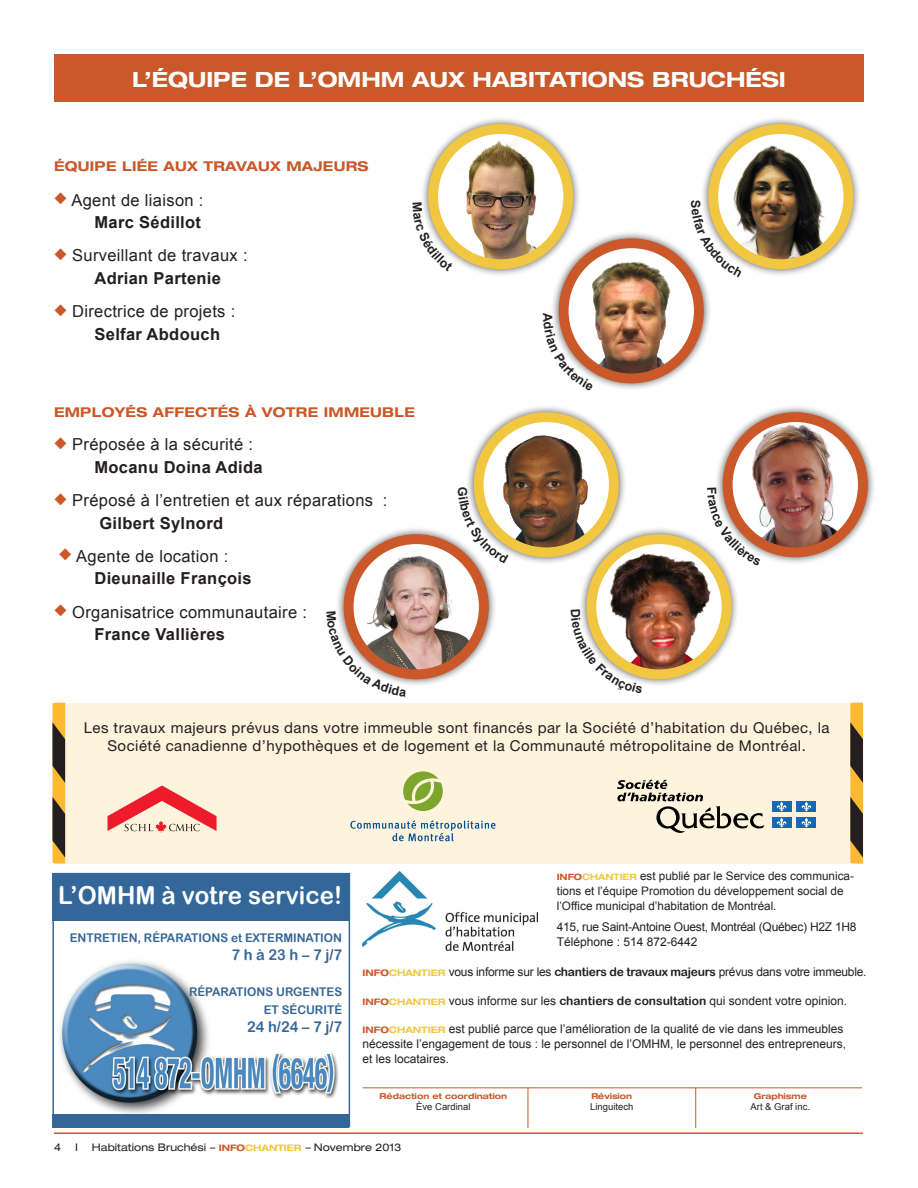
<style>
.page{position:relative;width:918px;height:1188px;background:#fff}
.page>*{position:absolute;margin:0;border:0;box-sizing:border-box;transform-origin:0 0}
.t1{font:24.75px "Arial Rounded MT Bold";color:#fff}
.t2{font:700 expanded 21px "Helvetica Neue";color:#fff}
.t3{font:16.5px/22.5px "Arial";letter-spacing:.02em;color:#231f20}
.t4{font:700 16.5px/22.5px "Arial";letter-spacing:.02em;color:#231f20}
.t5{font:15px/18px "Helvetica Neue";letter-spacing:.03em;color:#231f20;text-align:center}
.t6{font:15px "Arial Rounded MT Bold";color:#369}
.t7{font:700 expanded 13.5px "Helvetica Neue";letter-spacing:.02em;color:#ca5828}
.t8{font:12px/15px "Arial";color:#231f20}
.t9{font:12px "Arial";letter-spacing:-.02em;color:#231f20}
.t10{font:12px/18px "Arial Rounded MT Bold";color:#369;text-align:right}
.t11{font:11.7px/15px "Arial";color:#231f20}
.t12{font:expanded 10.5px "Helvetica Neue";color:#231f20}
.t13{font:9.45px "Arial";color:#231f20}
.t14{font:700 expanded 8.1px "Helvetica Neue";color:#ca5828}
.s1{color:#ca5828}
.s2{font-weight:700}
.s3{font-weight:400}
.s4{font-family:"Helvetica Neue";font-weight:700;font-stretch:expanded;font-size:8.7px;color:#ca5828}
.s5{font-family:"Helvetica Neue";font-weight:700;font-stretch:expanded;font-size:8.7px;color:#f1c640}
.s6{font-family:"Helvetica Neue";font-weight:700;font-stretch:expanded;font-size:9px;color:#ca5828}
.s7{font-family:"Helvetica Neue";font-weight:700;font-stretch:expanded;font-size:9px;color:#f1c640}
.s8{font-family:"Arial Rounded MT Bold"}
.s9{font-style:italic}
.s10{font-weight:700;font-size:9px;color:#ca5828}
.s11{font-weight:700;font-size:9px;color:#f1c640}
</style>
<div class="page">
<div style="left:54px;top:54px;width:810px;height:48px;background:#ca5828"></div>
<hr style="left:54px;top:1132px;width:809px;height:2px;background:#ca5828">
<img style="left:362px;top:871px;width:175px;height:80px">
<hr style="left:363px;top:1088px;width:499px;height:1px;background:#ca5828">
<img style="left:60px;top:961px;width:279px;height:153px">
<div style="left:52px;top:873px;width:297px;height:48px;background:#369"></div>
<div style="left:52px;top:1114px;width:297px;height:14px;background:#369"></div>
<hr style="left:528px;top:1088px;width:1px;height:40px;background:#ca5828">
<hr style="left:695px;top:1088px;width:1px;height:40px;background:#ca5828">
<div style="left:420px;top:116px;width:161px;height:161px;background:#231f20;opacity:.75"></div>
<img style="left:433px;top:129px;width:135px;height:135px;border-radius:68px">
<div style="left:428px;top:124px;width:145px;height:145px;border:10px solid #f1c640;border-radius:50%"></div>
<div style="left:335px;top:526px;width:162px;height:161px;background:#231f20;opacity:.75"></div>
<svg style="left:349px;top:539px;width:135px;height:135px"></svg>
<img style="left:350px;top:554px;width:134px;height:120px">
<div style="left:344px;top:534px;width:145px;height:145px;border:10px solid #ca5828;border-radius:50%"></div>
<div style="left:465px;top:404px;width:162px;height:161px;background:#231f20;opacity:.75"></div>
<img style="left:484px;top:423px;width:121px;height:129px">
<div style="left:474px;top:412px;width:145px;height:145px;border:10px solid #f1c640;border-radius:50%"></div>
<div style="left:715px;top:404px;width:161px;height:161px;background:#231f20;opacity:.75"></div>
<img style="left:732px;top:419px;width:126px;height:133px">
<div style="left:723px;top:412px;width:145px;height:145px;border:10px solid #ca5828;border-radius:50%"></div>
<div style="left:550px;top:230px;width:162px;height:162px;background:#231f20;opacity:.75"></div>
<img style="left:564px;top:252px;width:133px;height:126px">
<div style="left:559px;top:238px;width:145px;height:145px;border:10px solid #ca5828;border-radius:50%"></div>
<div style="left:54px;top:703px;width:810px;height:161px;background:#fef3dd"></div>
<svg style="left:52px;top:703px;width:13px;height:161px;background:#8b6a2e"></svg>
<svg style="left:850px;top:703px;width:13px;height:161px;background:#89682b"></svg>
<svg style="left:108px;top:786px;width:109px;height:47px"></svg>
<svg style="left:350px;top:820px;width:146px;height:21px"></svg>
<svg style="left:403px;top:771px;width:40px;height:40px"></svg>
<svg style="left:617px;top:780px;width:148px;height:53px"></svg>
<div style="left:772px;top:801px;width:19px;height:11px;background:#1568b2"></div>
<svg style="left:777px;top:802px;width:10px;height:10px"></svg>
<div style="left:797px;top:801px;width:19px;height:11px;background:#1568b2"></div>
<svg style="left:801px;top:802px;width:11px;height:10px"></svg>
<div style="left:772px;top:817px;width:19px;height:11px;background:#1568b2"></div>
<svg style="left:777px;top:818px;width:10px;height:10px"></svg>
<div style="left:797px;top:817px;width:19px;height:11px;background:#1568b2"></div>
<svg style="left:801px;top:818px;width:11px;height:10px"></svg>
<div style="left:578px;top:526px;width:162px;height:161px;background:#231f20;opacity:.75"></div>
<img style="left:599px;top:539px;width:123px;height:135px">
<div style="left:586px;top:534px;width:146px;height:145px;border:10px solid #f1c640;border-radius:50%"></div>
<div style="left:700px;top:116px;width:162px;height:161px;background:#231f20;opacity:.75"></div>
<img style="left:713px;top:139px;width:128px;height:125px">
<div style="left:708px;top:124px;width:145px;height:145px;border:10px solid #f1c640;border-radius:50%"></div>
<svg style="left:420px;top:202px;width:33px;height:70px"></svg>
<svg style="left:335px;top:611px;width:71px;height:76px"></svg>
<svg style="left:458px;top:487px;width:51px;height:76px"></svg>
<svg style="left:707px;top:488px;width:54px;height:78px"></svg>
<svg style="left:550px;top:313px;width:43px;height:78px"></svg>
<svg style="left:578px;top:609px;width:65px;height:78px"></svg>
<svg style="left:691px;top:200px;width:52px;height:77px"></svg>
<p class="t2" style="left:132px;top:66px;width:655px">L’ÉQUIPE DE L’OMHM AUX HABITATIONS BRUCHÉSI</p>
<p class="t7" style="left:54px;top:157px;width:316px">ÉQUIPE LIÉE AUX TRAVAUX MAJEURS</p>
<p class="t3" style="left:54px;top:189px;width:151px;text-align:right"><span class="s1">◆</span> Agent de liaison :<br><span class="s2">Marc Sédillot</span></p>
<p class="t3" style="left:94px;top:244px;width:155px;text-indent:-40px"><span class="s1">◆</span> Surveillant de travaux :<br><span class="s2">Adrian Partenie</span></p>
<p class="t3" style="left:94px;top:300px;width:142px;text-indent:-40px"><span class="s1">◆</span> Directrice de projets :<br><span class="s2">Selfar Abdouch</span></p>
<p class="t7" style="left:54px;top:404px;width:363px">EMPLOYÉS AFFECTÉS À VOTRE IMMEUBLE</p>
<p class="t3" style="left:94px;top:434px;width:170px;text-indent:-40px"><span class="s1">◆</span> Préposée à la sécurité :<br><span class="s2">Mocanu Doina Adida</span></p>
<p class="t3" style="left:99px;top:489px;width:290px;text-indent:-45px"><span class="s1">◆</span> Préposé à l’entretien et aux réparations :<br><span class="s2">Gilbert Sylnord</span></p>
<p class="t4" style="left:94px;top:545px;width:159px;text-indent:-36px"><span class="s1">◆</span> <span class="s3">Agente de location :<br></span>Dieunaille François</p>
<p class="t3" style="left:94px;top:601px;width:214px;text-indent:-40px"><span class="s1">◆</span> Organisatrice communautaire :<br><span class="s2">France Vallières</span></p>
<p class="t5" style="left:84px;top:718px;width:747px">Les travaux majeurs prévus dans votre immeuble sont financés par la Société d’habitation du Québec, la<br>Société canadienne d’hypothèques et de logement et la Communauté métropolitaine de Montréal.</p>
<p class="t1" style="left:58px;top:881px;width:285px">L’OMHM à votre service!</p>
<p class="t10" style="left:70px;top:929px;width:274px">ENTRETIEN, RÉPARATIONS et EXTERMINATION</p>
<p class="t6" style="left:231px;top:946px;width:112px">7 h à 23 h – 7 j/7</p>
<p class="t10" style="left:189px;top:983px;width:155px">RÉPARATIONS URGENTES<br>ET SÉCURITÉ</p>
<p class="t6" style="left:247px;top:1018px;width:97px">24 h/24 – 7 j/7</p>
<p class="t11" style="left:557px;top:868px;width:299px"><span class="s4">INFO</span><span class="s5">CHANTIER</span> est publié par le Service des communica&shy;tions et l’équipe Promotion du développement social de l’Office municipal d’habitation de Montréal.</p>
<p class="t9" style="left:557px;top:919px;width:301px">415, rue Saint-Antoine Ouest, Montréal (Québec) H2Z 1H8</p>
<p class="t8" style="left:557px;top:935px;width:142px">Téléphone : 514 872-6442</p>
<p class="t9" style="left:363px;top:964px;width:506px"><span class="s6">INFO</span><span class="s7">CHANTIER</span> vous informe sur les <span class="s8">chantiers de travaux majeurs</span> prévus dans votre immeuble.</p>
<p class="t8" style="left:363px;top:993px;width:486px"><span class="s6">INFO</span><span class="s7">CHANTIER</span> vous informe sur les <span class="s8">chantiers de consultation</span> qui sondent votre opinion.</p>
<p class="t8" style="left:363px;top:1022px;width:485px"><span class="s6">INFO</span><span class="s7">CHANTIER</span> est publié parce que l’amélioration de la qualité de vie dans les immeubles nécessite l’engagement de tous : le personnel de l’OMHM, le personnel des entrepreneurs, et les locataires.</p>
<p class="t14" style="left:380px;top:1091px;width:129px">Rédaction et coordination</p>
<p class="t13" style="left:416px;top:1100px;width:56px">Ève Cardinal</p>
<p class="t14" style="left:591px;top:1091px;width:42px">Révision</p>
<p class="t13" style="left:590px;top:1100px;width:45px">Linguitech</p>
<p class="t14" style="left:754px;top:1091px;width:55px">Graphisme</p>
<p class="t13" style="left:751px;top:1100px;width:61px">Art &amp; Graf inc.</p>
<p class="t12" style="left:54px;top:1141px;width:9px">4</p>
<p class="t12" style="left:75px;top:1141px;width:4px">I</p>
<p class="t12" style="left:92px;top:1141px;width:311px">Habitations Bruchési <span class="s9">–</span> <span class="s10">INFO</span><span class="s11">CHANTIER</span> <span class="s9">–</span> Novembre 2013</p>
</div>
